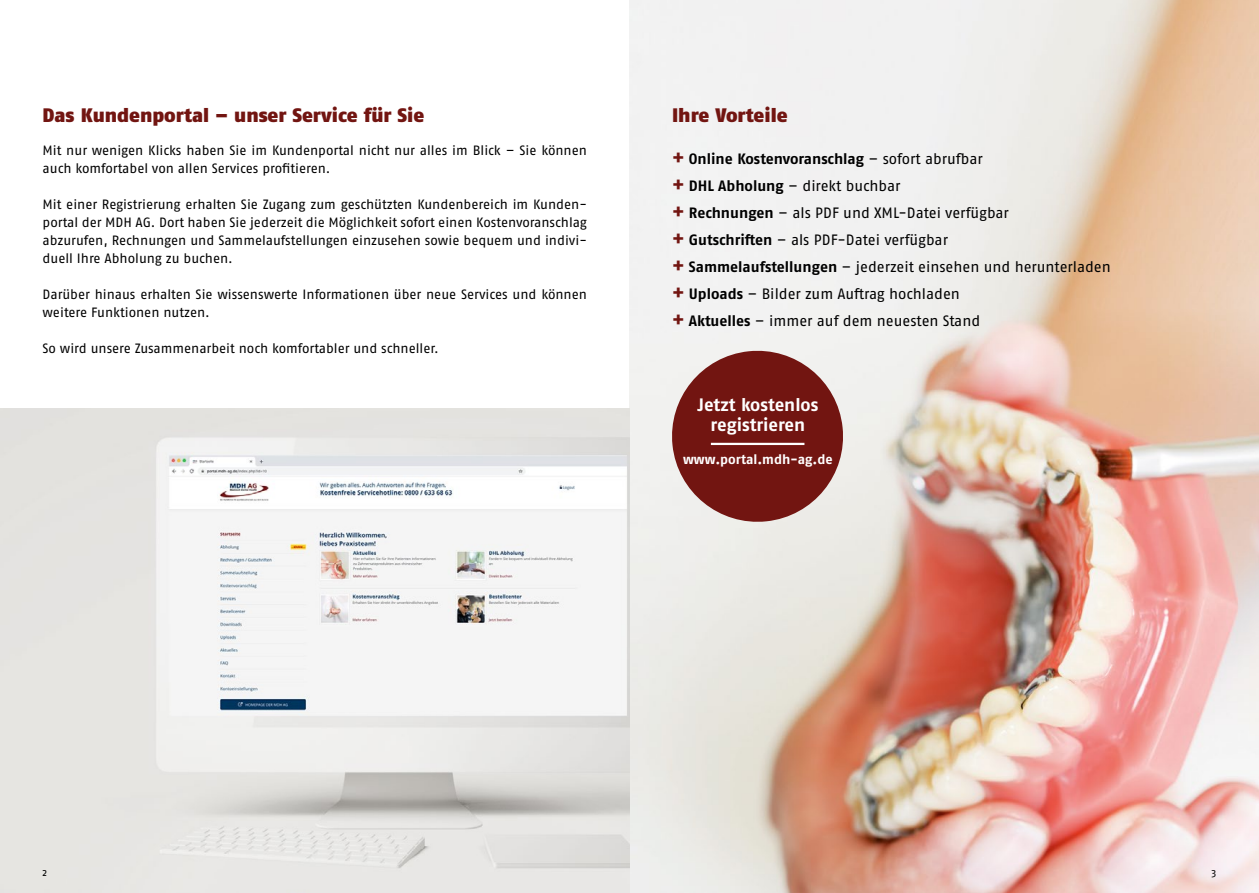
<style>
.page{position:relative;width:1259px;height:893px;background:#fff}
.page>*{position:absolute;margin:0;border:0;box-sizing:border-box;transform-origin:0 0}
.t1{font:900 19.5px "Fago Pro";color:#721511}
.t2{font:700 18px/19.5px "Fago Pro";color:#fff;text-align:center}
.t3{font:15px/27px "Fago Pro";color:#000}
.t4{font:13.5px/18px "Fago Pro";color:#000}
.t5{font:700 13.5px "Fago Pro";color:#fff}
.t6{font:10.5px "Fago Pro";color:#000}
.s1{font-weight:700;font-size:19.5px;color:#721511}
.s2{font-weight:700}
</style>
<div class="page">
<img style="left:629px;top:0;width:630px;height:893px">
<img style="left:0;top:408px;width:629px;height:485px">
<svg style="left:667px;top:346px;width:180px;height:180px;background:#975551"></svg>
<hr style="left:711px;top:443px;width:93px;height:2px;background:#fff">
<h1 class="t1" style="left:43px;top:103px;width:383px">Das Kundenportal – unser Service für Sie</h1>
<h1 class="t1" style="left:672px;top:103px;width:117px">Ihre Vorteile</h1>
<p class="t4" style="left:43px;top:142px;width:546px">Mit nur wenigen Klicks haben Sie im Kundenportal nicht nur alles im Blick – Sie können auch komfortabel von allen Services profitieren.</p>
<p class="t4" style="left:43px;top:196px;width:546px;text-align:justify">Mit einer Registrierung erhalten Sie Zugang zum geschützten Kundenbereich im Kunden&shy;portal der MDH AG. Dort haben Sie jederzeit die Möglichkeit sofort einen Kostenvoranschlag abzurufen, Rechnungen und Sammelaufstellungen einzusehen sowie bequem und indivi&shy;duell Ihre Abholung zu buchen.</p>
<p class="t4" style="left:43px;top:286px;width:546px">Darüber hinaus erhalten Sie wissenswerte Informationen über neue Services und können weitere Funktionen nutzen.</p>
<p class="t4" style="left:43px;top:340px;width:398px">So wird unsere Zusammenarbeit noch komfortabler und schneller.</p>
<p class="t3" style="left:672px;top:146px;width:440px"><span class="s1">+</span> <span class="s2">Online Kostenvoranschlag</span> – sofort abrufbar<br><span class="s1">+</span> <span class="s2">DHL Abholung</span> – direkt buchbar<br><span class="s1">+</span> <span class="s2">Rechnungen</span> – als PDF und XML-Datei verfügbar<br><span class="s1">+</span> <span class="s2">Gutschriften</span> – als PDF-Datei verfügbar<br><span class="s1">+</span> <span class="s2">Sammelaufstellungen</span> – jederzeit einsehen und herunterladen <span class="s1">+</span> <span class="s2">Uploads</span> – Bilder zum Auftrag hochladen<br><span class="s1">+</span> <span class="s2">Aktuelles</span> – immer auf dem neuesten Stand</p>
<h2 class="t2" style="left:697px;top:395px;width:122px">Jetzt kostenlos registrieren</h2>
<p class="t5" style="left:683px;top:451px;width:151px">www.portal.mdh-ag.de</p>
<p class="t6" style="left:43px;top:866px;width:6px">2</p>
<p class="t6" style="left:1211px;top:866px;width:6px">3</p>
</div>
